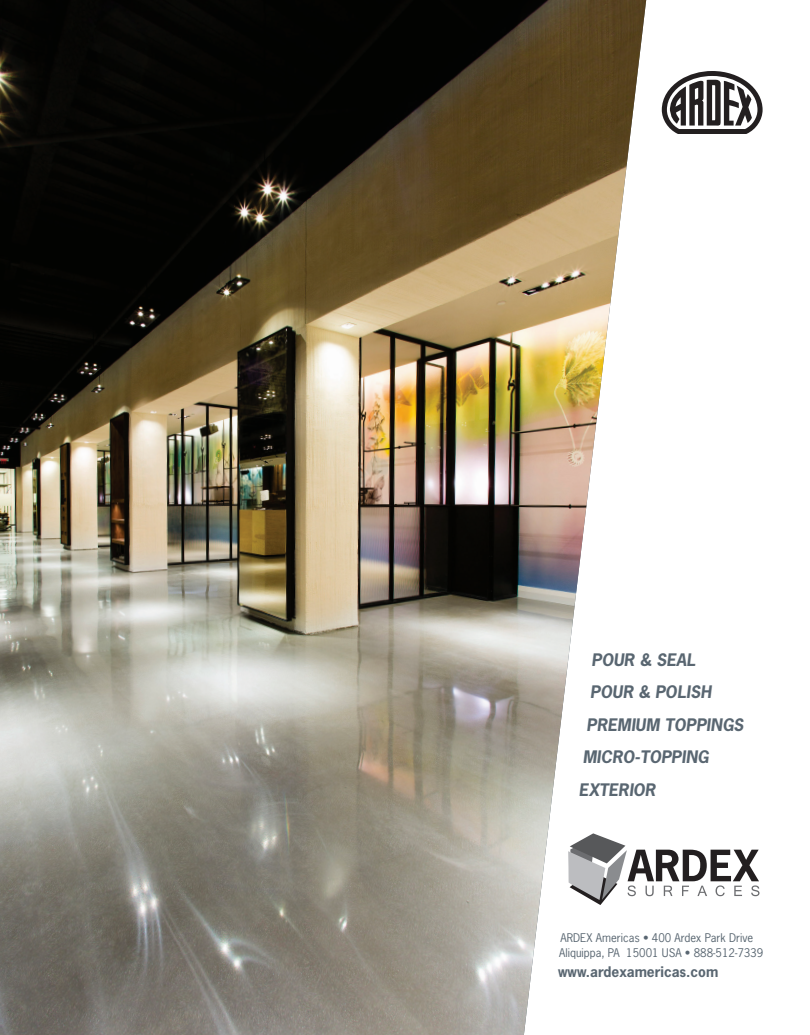
<style>
.page{position:relative;width:810px;height:1035px;background:#fff}
.page>*{position:absolute;margin:0;border:0;box-sizing:border-box;transform-origin:0 0}
.t1{font:italic 700 16.25px "News Gothic Std";color:#596671}
.t2{font:700 13.75px "News Gothic Std";color:#596671}
.t3{font:11.25px/15px "News Gothic Std";color:#596671}
</style>
<div class="page">
<img style="left:0;top:0;width:646px;height:1035px">
<svg style="left:568px;top:833px;width:191px;height:72px"></svg>
<svg style="left:662px;top:71px;width:101px;height:63px"></svg>
<h1 class="t1" style="left:592px;top:649px;width:105px">POUR &amp; SEAL</h1>
<h1 class="t1" style="left:590px;top:682px;width:123px">POUR &amp; POLISH</h1>
<h1 class="t1" style="left:586px;top:714px;width:159px">PREMIUM TOPPINGS</h1>
<h1 class="t1" style="left:583px;top:747px;width:128px">MICRO-TOPPING</h1>
<h1 class="t1" style="left:579px;top:779px;width:78px">EXTERIOR</h1>
<p class="t3" style="left:559px;top:930px;width:205px">ARDEX Americas • 400 Ardex Park Drive<br>Aliquippa, PA 15001 USA • 888-512-7339</p>
<p class="t2" style="left:558px;top:963px;width:162px">www.ardexamericas.com</p>
</div>
